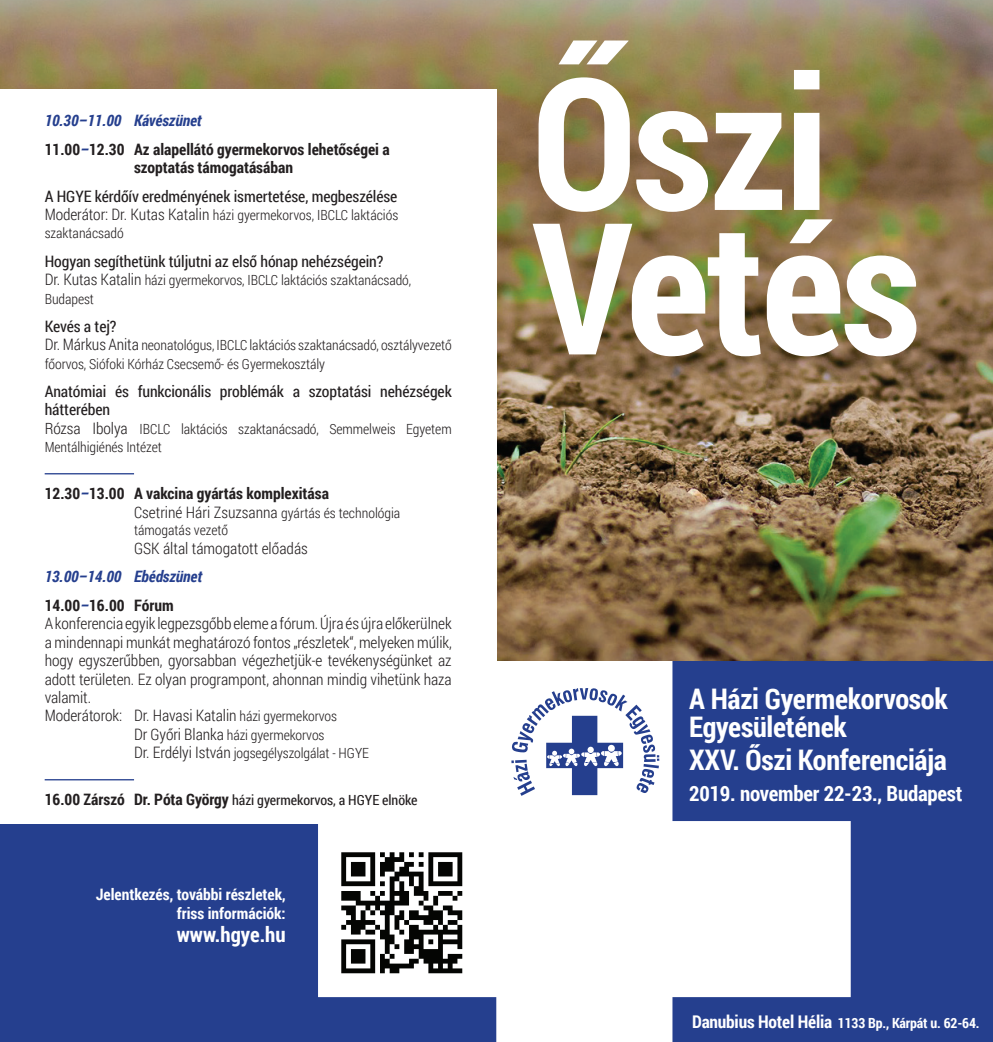
<style>
.page{position:relative;width:993px;height:1042px;background:#fff}
.page>*{position:absolute;margin:0;border:0;box-sizing:border-box;transform-origin:0 0}
.t1{font:700 183.75px/144.4px "Roboto Condensed";letter-spacing:-.02em;color:#fff}
.t2{font:700 28.35px/28.3px "Roboto Condensed";letter-spacing:-.01em;color:#fff}
.t3{font:700 21px "Roboto Condensed";letter-spacing:-.01em;color:#fff}
.t4{font:300 15.75px/18.4px "Roboto Condensed";letter-spacing:-.005em;color:#231f20}
.t5{font:700 15.75px/28.9px "Roboto Condensed";color:#231f20}
.t6{font:15.75px/18.4px "Roboto Condensed";letter-spacing:-.005em;color:#231f20}
.t7{font:700 15.75px/18.4px "Roboto Condensed";color:#fff;text-align:right}
.t8{font:italic 700 15.75px/28.9px "Roboto Condensed";letter-spacing:-.005em;color:#253f8e}
.t9{font:300 14px/18.4px "Roboto Condensed";letter-spacing:-.005em;color:#231f20}
.t10{font:14px "Roboto Condensed";letter-spacing:-.005em;color:#231f20}
.t11{font:700 14px "Roboto Condensed";letter-spacing:-.01em;color:#fff}
.s1{font-style:italic;color:#253f8e}
.s2{font-size:15.75px}
.s3{font-weight:300}
.s4{font-weight:300;font-size:14px}
.s5{font-style:normal;color:#231f20}
.s6{font-size:14px}
.s7{font-weight:700;font-size:15.75px}
.s8{font-size:17.5px}
</style>
<div class="page">
<div style="left:0;top:661px;width:992px;height:381px;background:#253f8e"></div>
<svg style="left:318px;top:661px;width:532px;height:381px;fill:#fff"></svg>
<img style="left:0;top:0;width:992px;height:661px">
<div style="left:0;top:89px;width:496px;height:735px;background:#fff"></div>
<div style="left:499px;top:676px;width:169px;height:130px;background:#fff"></div>
<svg style="left:511px;top:688px;width:148px;height:108px"></svg>
<hr style="left:45px;top:473px;width:89px;height:1px;background:#253f8e">
<hr style="left:45px;top:779px;width:89px;height:1px;background:#253f8e">
<img style="left:336px;top:847px;width:132px;height:132px">
<p class="t5" style="left:45px;top:105px;width:346px"><span class="s1">10.30–11.00 Kávészünet<br></span>11.00<span class="s1">–</span>12.30 Az alapellátó gyermekorvos lehetőségei a</p>
<p class="t5" style="left:134px;top:153px;width:160px">szoptatás támogatásában</p>
<p class="t6" style="left:45px;top:186px;width:354px">A HGYE kérdőív eredményének ismertetése, megbeszélése</p>
<p class="t9" style="left:45px;top:205px;width:355px"><span class="s2">Moderátor: Dr. Kutas Katalin</span> házi gyermekorvos, IBCLC laktációs szaktanácsadó</p>
<p class="t6" style="left:45px;top:251px;width:340px">Hogyan segíthetünk túljutni az első hónap nehézségein?</p>
<p class="t9" style="left:45px;top:270px;width:368px"><span class="s2">Dr. Kutas Katalin</span> házi gyermekorvos, IBCLC laktációs szaktanácsadó,<br>Budapest</p>
<p class="t6" style="left:45px;top:316px;width:73px">Kevés a tej?</p>
<p class="t9" style="left:45px;top:335px;width:408px"><span class="s2">Dr. Márkus Anita</span> neonatológus, IBCLC laktációs szaktanácsadó, osztályvezető főorvos, Siófoki Kórház Csecsemő- és Gyermekosztály</p>
<p class="t6" style="left:45px;top:381px;width:408px">Anatómiai és funkcionális problémák a szoptatási nehézségek hátterében</p>
<p class="t9" style="left:45px;top:419px;width:408px"><span class="s2">Rózsa Ibolya</span> IBCLC laktációs szaktanácsadó, Semmelweis Egyetem<br>Mentálhigiénés Intézet</p>
<p class="t5" style="left:134px;top:483px;width:268px;line-height:18.9px;text-indent:-89px">12.30<span class="s1">–</span>13.00 A vakcina gyártás komplexitása<br><span class="s3">Csetriné Hári Zsuzsanna</span> <span class="s4">gyártás és technológia</span></p>
<p class="t9" style="left:134px;top:520px;width:95px">támogatás vezető</p>
<p class="t4" style="left:134px;top:538px;width:175px">GSK által támogatott előadás</p>
<p class="t8" style="left:45px;top:561px;width:159px">13.00–14.00 Ebédszünet<br><span class="s5">14.00</span>–<span class="s5">16.00 Fórum</span></p>
<p class="t4" style="left:45px;top:614px;width:408px">A konferencia egyik legpezsgőbb eleme a fórum. Újra és újra előkerülnek a mindennapi munkát meghatározó fontos „részletek“, melyeken múlik, hogy egyszerűbben, gyorsabban végezhetjük-e tevékenységünket az adott területen. Ez olyan programpont, ahonnan mindig vihetünk haza valamit.<br>Moderátorok: Dr. Havasi Katalin <span class="s6">házi gyermekorvos</span></p>
<p class="t9" style="left:134px;top:725px;width:236px"><span class="s2">Dr Győri Blanka</span> házi gyermekorvos<br><span class="s2">Dr. Erdélyi István</span> jogsegélyszolgálat - HGYE</p>
<p class="t10" style="left:45px;top:790px;width:374px"><span class="s7">16.00 Zárszó Dr. Póta György</span> házi gyermekorvos, a HGYE elnöke</p>
<p class="t7" style="left:96px;top:885px;width:191px">Jelentkezés, további részletek, friss információk:</p>
<h3 class="t3" style="left:177px;top:920px;width:110px">www.hgye.hu</h3>
<h1 class="t1" style="left:531px;top:65px;width:390px">Őszi<br>Vetés</h1>
<h2 class="t2" style="left:689px;top:683px;width:260px">A Házi Gyermekorvosok<br>Egyesületének</h2>
<h2 class="t2" style="left:689px;top:744px;width:259px">XXV. Őszi Konferenciája</h2>
<h3 class="t3" style="left:689px;top:778px;width:274px">2019. november 22-23., Budapest</h3>
<p class="t11" style="left:691px;top:1012px;width:289px"><span class="s8">Danubius Hotel Hélia</span> 1133 Bp., Kárpát u. 62-64.</p>
</div>
